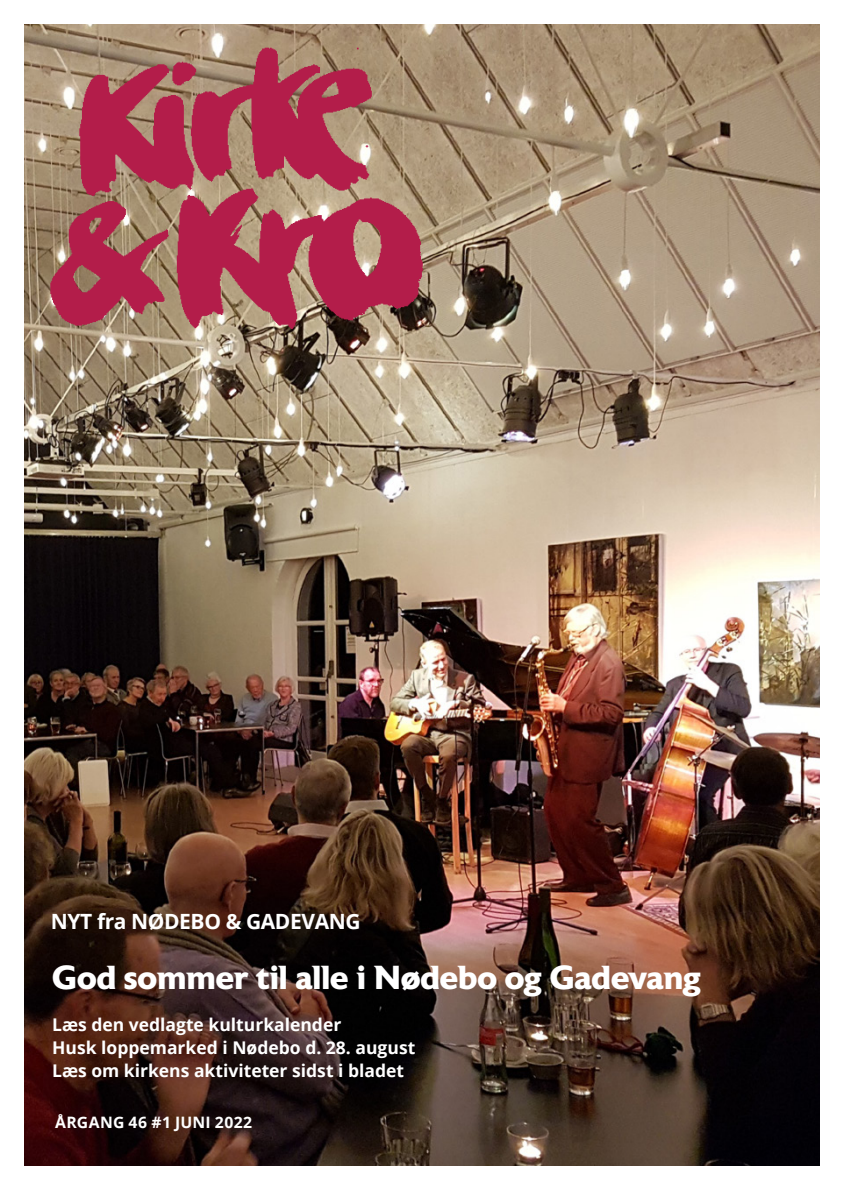
<style>
.page{position:relative;width:844px;height:1191px;background:#fff}
.page>*{position:absolute;margin:0;border:0;box-sizing:border-box;transform-origin:0 0}
.t1{font:700 33.25px "Astoria";letter-spacing:-.005em;color:#fff}
.t2{font:700 21px "Open Sans";letter-spacing:-.02em;color:#fff}
.t3{font:700 17.5px/22.8px "Open Sans";color:#fff}
.t4{font:700 15.75px "Open Sans";letter-spacing:.02em;color:#fff}
</style>
<div class="page">
<img style="left:25px;top:25px;width:794px;height:1140px">
<img style="left:25px;top:25px;width:489px;height:331px">
<p class="t2" style="left:51px;top:906px;width:311px">NYT fra NØDEBO &amp; GADEVANG</p>
<h1 class="t1" style="left:52px;top:958px;width:650px">God sommer til alle i Nødebo og Gadevang</h1>
<p class="t3" style="left:52px;top:1013px;width:364px">Læs den vedlagte kulturkalender<br>Husk loppemarked i Nødebo d. 28. august<br>Læs om kirkens aktiviteter sidst i bladet</p>
<p class="t4" style="left:55px;top:1111px;width:198px">ÅRGANG 46 #1 JUNI 2022</p>
</div>
